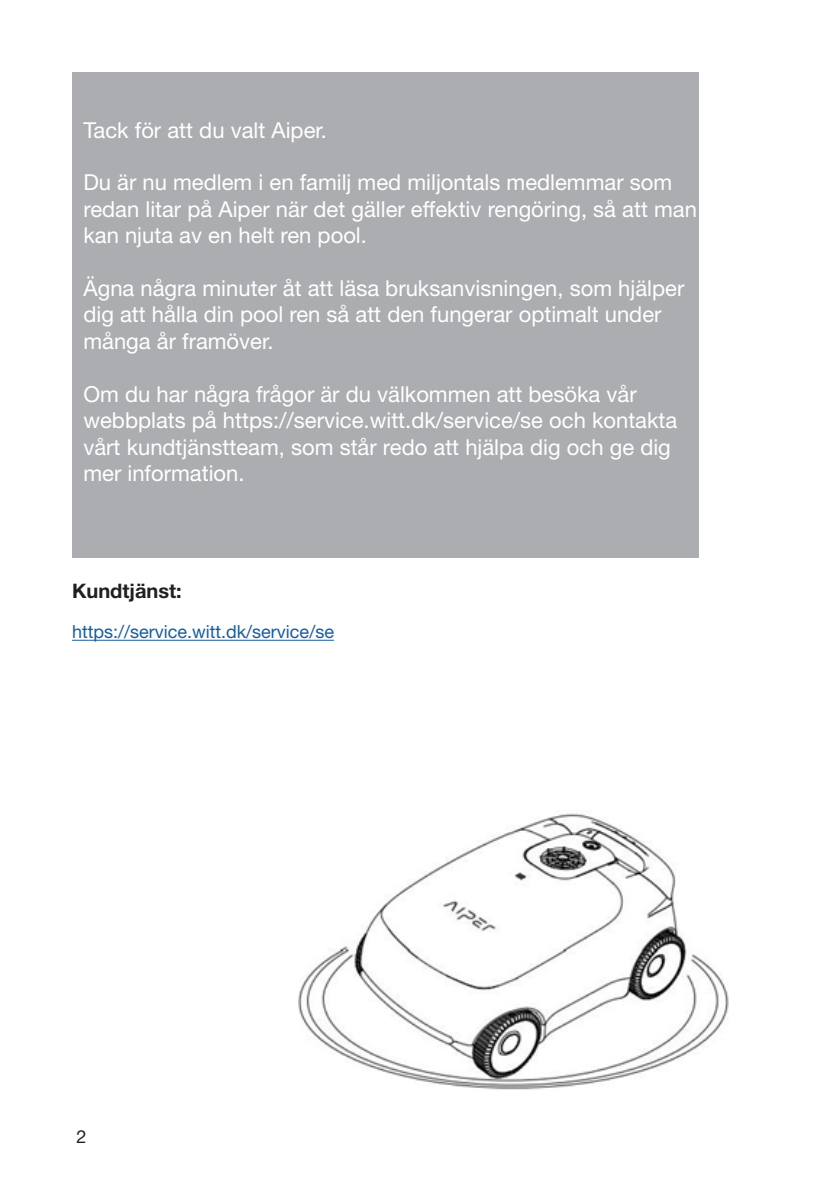
<style>
.page{position:relative;width:840px;height:1191px;background:#fff}
.page>*{position:absolute;margin:0;border:0;box-sizing:border-box;transform-origin:0 0}
.t1{font:22px/26.4px "Helvetica Neue LT Pro";color:#fff}
.t2{font:700 20px "Helvetica Neue LT Pro";color:#231f20}
.t3{font:18px "Helvetica Neue LT Pro";color:#175d9e}
.t4{font:18px "Helvetica Neue LT Pro";color:#231f20}
</style>
<div class="page">
<div style="left:72px;top:72px;width:625px;height:485px;background:#acadb1"></div>
<hr style="left:72px;top:640px;width:262px;height:1px;background:#175d9e">
<img style="left:298px;top:813px;width:430px;height:277px">
<p class="t1" style="left:83px;top:116px;width:245px">Tack för att du valt Aiper.</p>
<p class="t1" style="left:83px;top:169px;width:614px">Du är nu medlem i en familj med miljontals medlemmar som redan litar på Aiper när det gäller effektiv rengöring, så att man kan njuta av en helt ren pool.</p>
<p class="t1" style="left:83px;top:274px;width:602px">Ägna några minuter åt att läsa bruksanvisningen, som hjälper dig att hålla din pool ren så att den fungerar optimalt under många år framöver.</p>
<p class="t1" style="left:83px;top:380px;width:595px">Om du har några frågor är du välkommen att besöka vår webbplats på https://service.witt.dk/service/se och kontakta vårt kundtjänstteam, som står redo att hjälpa dig och ge dig mer information.</p>
<p class="t2" style="left:72px;top:578px;width:111px">Kundtjänst:</p>
<p class="t3" style="left:72px;top:621px;width:263px">https://service.witt.dk/service/se</p>
<p class="t4" style="left:77px;top:1125px;width:12px">2</p>
</div>
